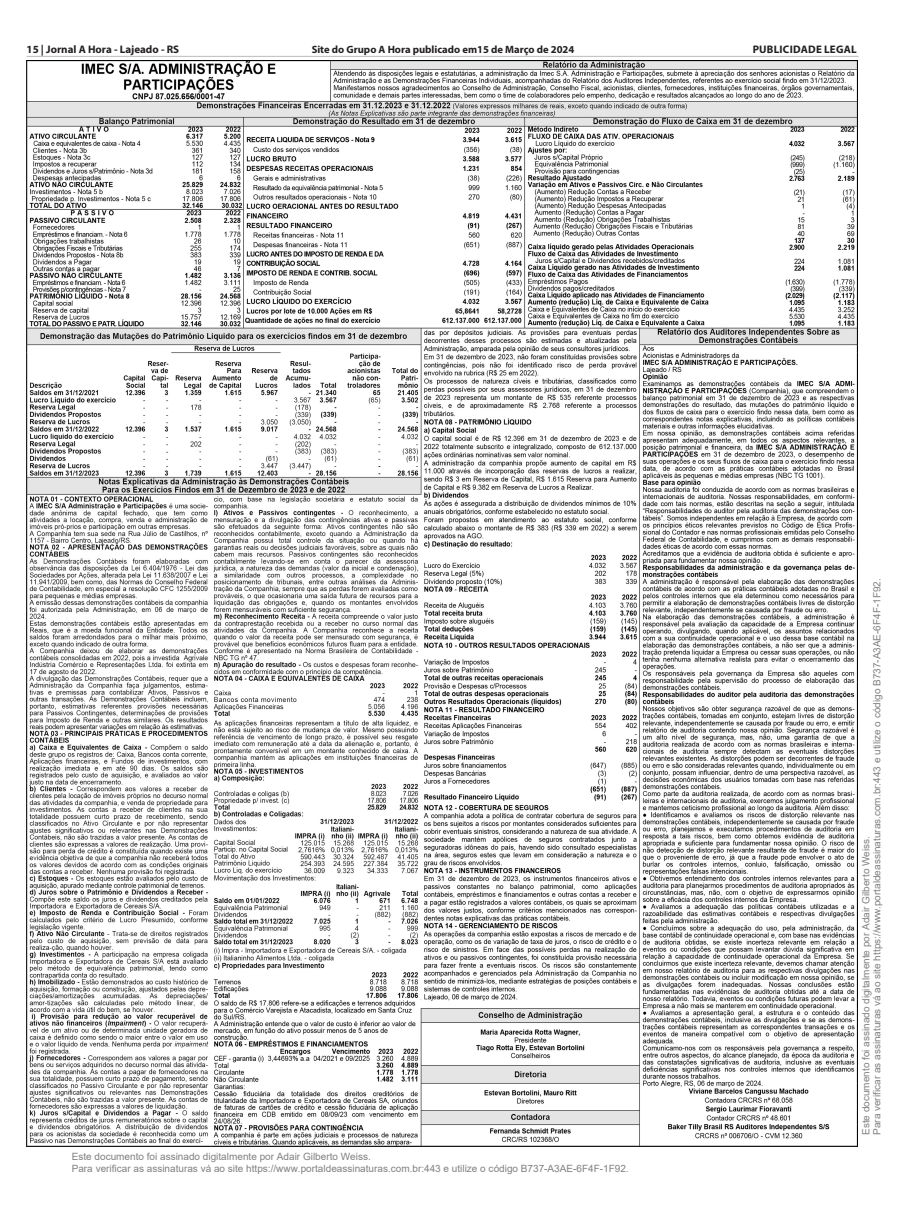
<style>
.page{position:relative;width:922px;height:1205px;background:#fff}
.page>*{position:absolute;margin:0;border:0;box-sizing:border-box;transform-origin:0 0}
.t1{font:700 11px "Myriad Pro";color:#231f20}
.t2{font:700 11px "Myriad Pro";letter-spacing:.02em;color:#231f20}
.credito{font:700 10.62px "Myriad Pro";color:#231f20}
.t3{font:10px/11.1px "Arial";color:#808080}
</style>
<div class="page">
<hr style="left:27px;top:56px;width:831px;height:1px;background:#babbbe">
<img style="left:27px;top:60px;width:830px;height:1087px">
<p class="t1" style="left:27px;top:42px;width:154px">15 | Jornal A Hora - Lajeado - RS</p>
<p class="credito" style="left:311px;top:42px;width:264px">Site do Grupo A Hora publicado em15 de Março de 2024</p>
<p class="t2" style="left:752px;top:42px;width:105px">PUBLICIDADE LEGAL</p>
<p class="t3" style="left:72px;top:1152px;width:558px">Este documento foi assinado digitalmente por Adair Gilberto Weiss.<br>Para verificar as assinaturas vá ao site https://www.portaldeassinaturas.com.br:443 e utilize o código B737-A3AE-6F4F-1F92.</p>
<p class="t3" style="left:861px;top:1135px;width:558px;rotate:-90deg">Este documento foi assinado digitalmente por Adair Gilberto Weiss.<br>Para verificar as assinaturas vá ao site https://www.portaldeassinaturas.com.br:443 e utilize o código B737-A3AE-6F4F-1F92.</p>
</div>
